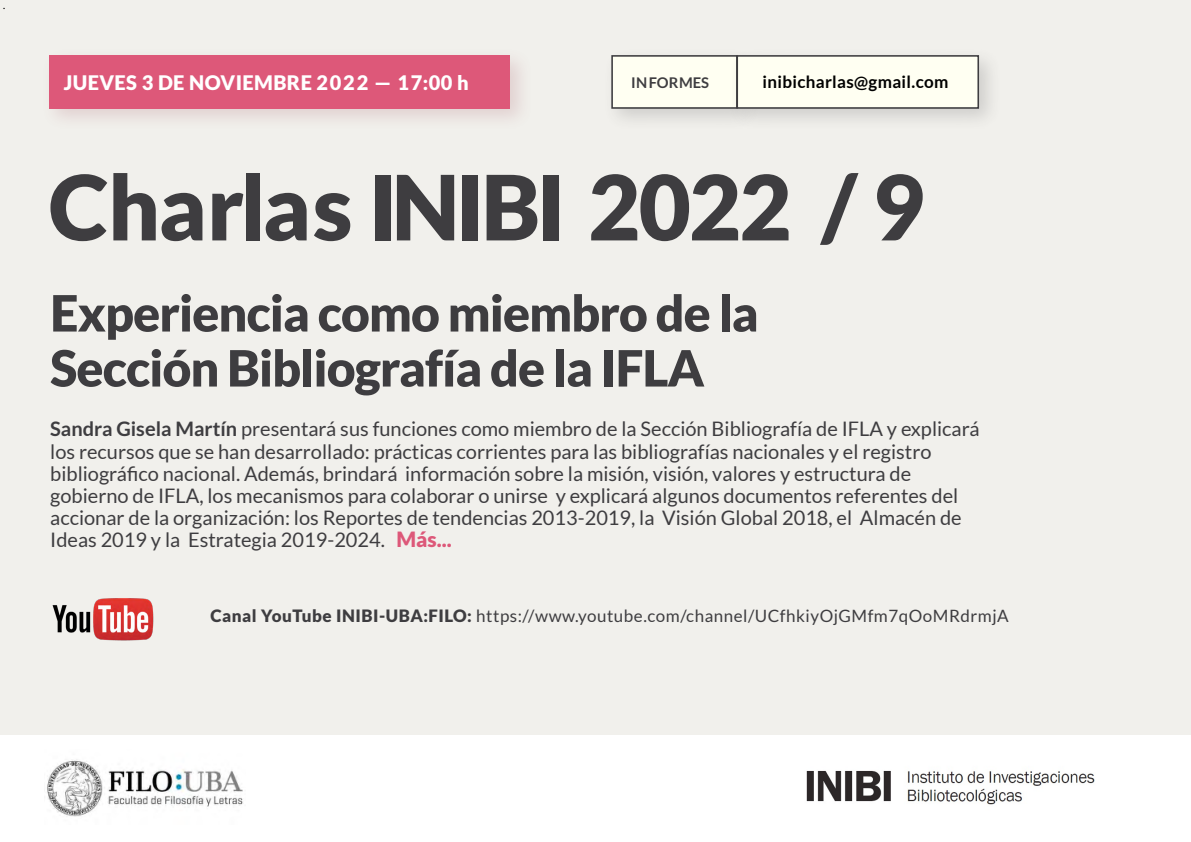
<style>
.page{position:relative;width:1191px;height:842px;background:#fff}
.page>*{position:absolute;margin:0;border:0;box-sizing:border-box;transform-origin:0 0}
.t1{font:900 90px "Lato";letter-spacing:-.02em;color:#3e3d40}
.t2{font:900 50px/55px "Lato";letter-spacing:-.02em;color:#3e3d40}
.t3{font:20px/22.1px "Lato";color:#3e3d40}
.t4{font:900 20px "Lato";letter-spacing:.02em;color:#fff}
.t5{font:17px "Lato";letter-spacing:.03em;color:#3e3d40}
.t6{font:700 17px "Lato";letter-spacing:.02em;color:#000}
.t7{font:700 14.8px "Lato";color:#3e3d40}
.t8{font:12px "Minion Pro";color:#000}
.s1{font-weight:700}
.s2{font-weight:900;font-size:21px;color:#dd5879}
.s3{font-weight:900}
</style>
<div class="page">
<div style="left:0;top:0;width:1191px;height:734px;background:#f1f0ec"></div>
<div style="left:40px;top:46px;width:493px;height:86px;background:#9c4959;opacity:.19"></div>
<div style="left:49px;top:55px;width:461px;height:54px;background:#dd5879"></div>
<div style="left:602px;top:46px;width:158px;height:86px;background:#3e3d40;opacity:.19"></div>
<div style="left:611px;top:55px;width:126px;height:54px;background:#fffff2;border:2px solid #3e3d40"></div>
<div style="left:728px;top:46px;width:273px;height:86px;background:#3e3d40;opacity:.19"></div>
<div style="left:736px;top:55px;width:243px;height:54px;background:#fffff2;border:2px solid #3e3d40"></div>
<img style="left:47px;top:759px;width:196px;height:58px">
<img style="left:806px;top:770px;width:289px;height:35px">
<img style="left:52px;top:598px;width:102px;height:43px">
<p class="t8" style="left:3px;top:-3px;width:4px">.</p>
<p class="t4" style="left:64px;top:71px;width:406px">JUEVES 3 DE NOVIEMBRE 2022 — 17:00 h</p>
<p class="t7" style="left:631px;top:74px;width:79px">INFORMES</p>
<p class="t6" style="left:762px;top:72px;width:187px">inibicharlas@gmail.com</p>
<h1 class="t1" style="left:49px;top:155px;width:877px">Charlas INIBI 2022 / 9</h1>
<h2 class="t2" style="left:50px;top:285px;width:710px">Experiencia como miembro de la<br>Sección Bibliografía de la IFLA</h2>
<p class="t3" style="left:50px;top:418px;width:931px"><span class="s1">Sandra Gisela Martín</span> presentará sus funciones como miembro de la Sección Bibliografía de IFLA y explicará los recursos que se han desarrollado: prácticas corrientes para las bibliografías nacionales y el registro bibliográfico nacional. Además, brindará información sobre la misión, visión, valores y estructura de gobierno de IFLA, los mecanismos para colaborar o unirse y explicará algunos documentos referentes del accionar de la organización: los Reportes de tendencias 2013-2019, la Visión Global 2018, el Almacén de Ideas 2019 y la Estrategia 2019-2024. <span class="s2">Más...</span></p>
<p class="t5" style="left:210px;top:606px;width:799px"><span class="s3">Canal YouTube INIBI-UBA:FILO:</span> https://www.youtube.com/channel/UCfhkiyOjGMfm7qOoMRdrmjA</p>
</div>
